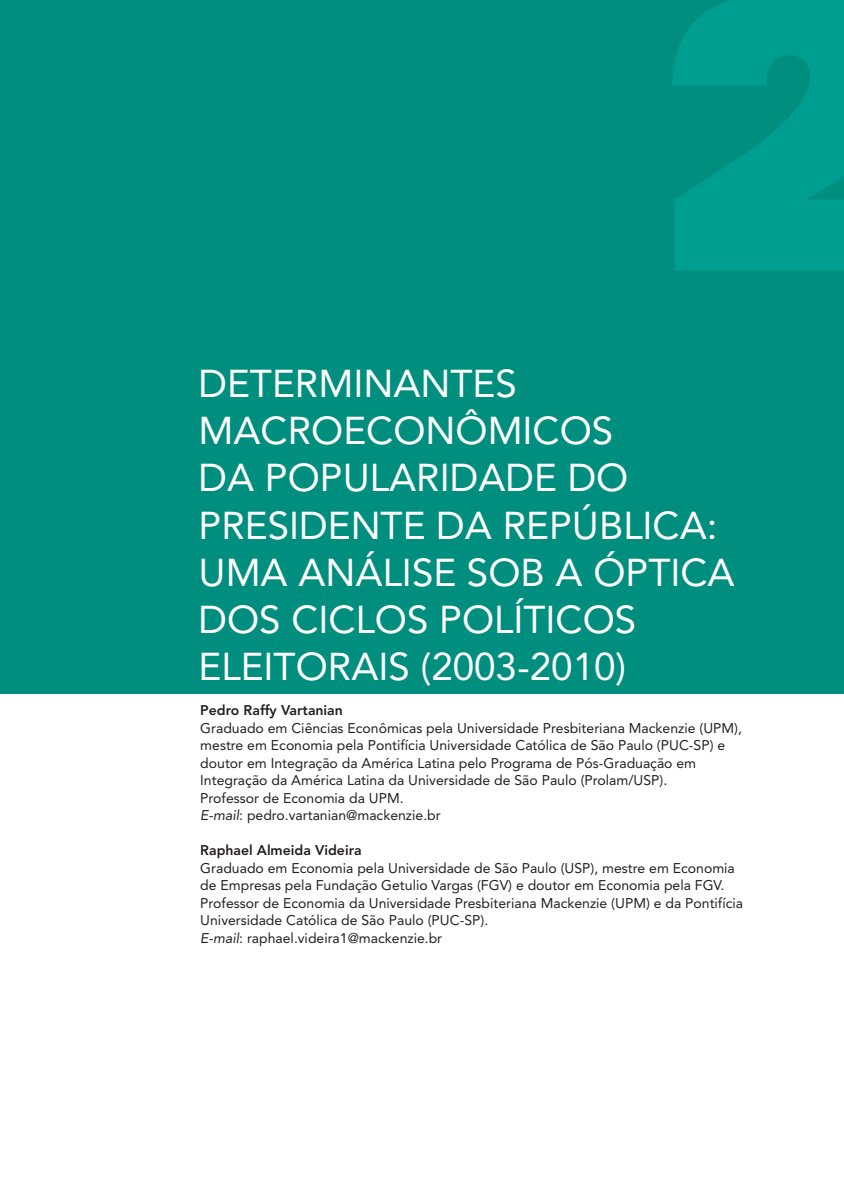
<style>
.page{position:relative;width:844px;height:1191px;background:#fff}
.page>*{position:absolute;margin:0;border:0;box-sizing:border-box;transform-origin:0 0}
.t1{font:38.5px/47.2px "Avenir";color:#fff}
.t2{font:14px/17.5px "Avenir";color:#231f20}
.t3{font:800 14px "Avenir";color:#231f20}
.s1{font-style:italic}
</style>
<div class="page">
<div style="left:0;top:0;width:843px;height:694px;background:#008e7f"></div>
<h1 class="t1" style="left:198px;top:360px;width:537px">DETERMINANTES<br>MACROECONÔMICOS<br>DA POPULARIDADE DO<br>PRESIDENTE DA REPÚBLICA:<br>UMA ANÁLISE SOB A ÓPTICA<br>DOS CICLOS POLÍTICOS<br>ELEITORAIS (2003‑2010)</h1>
<p class="t3" style="left:200px;top:702px;width:144px">Pedro Raffy Vartanian</p>
<p class="t2" style="left:200px;top:719px;width:543px">Graduado em Ciências Econômicas pela Universidade Presbiteriana Mackenzie (UPM), mestre em Economia pela Pontifícia Universidade Católica de São Paulo (PUC-SP) e doutor em Integração da América Latina pelo Programa de Pós-Graduação em Integração da América Latina da Universidade de São Paulo (Prolam/USP).<br>Professor de Economia da UPM.<br><span class="s1">E-mail</span>: pedro.vartanian@mackenzie.br</p>
<p class="t3" style="left:200px;top:842px;width:163px">Raphael Almeida Videira</p>
<p class="t2" style="left:200px;top:859px;width:544px">Graduado em Economia pela Universidade de São Paulo (USP), mestre em Economia de Empresas pela Fundação Getulio Vargas (FGV) e doutor em Economia pela FGV.<br>Professor de Economia da Universidade Presbiteriana Mackenzie (UPM) e da Pontifícia Universidade Católica de São Paulo (PUC-SP).<br><span class="s1">E-mail</span>: raphael.videira1@mackenzie.br</p>
</div>
